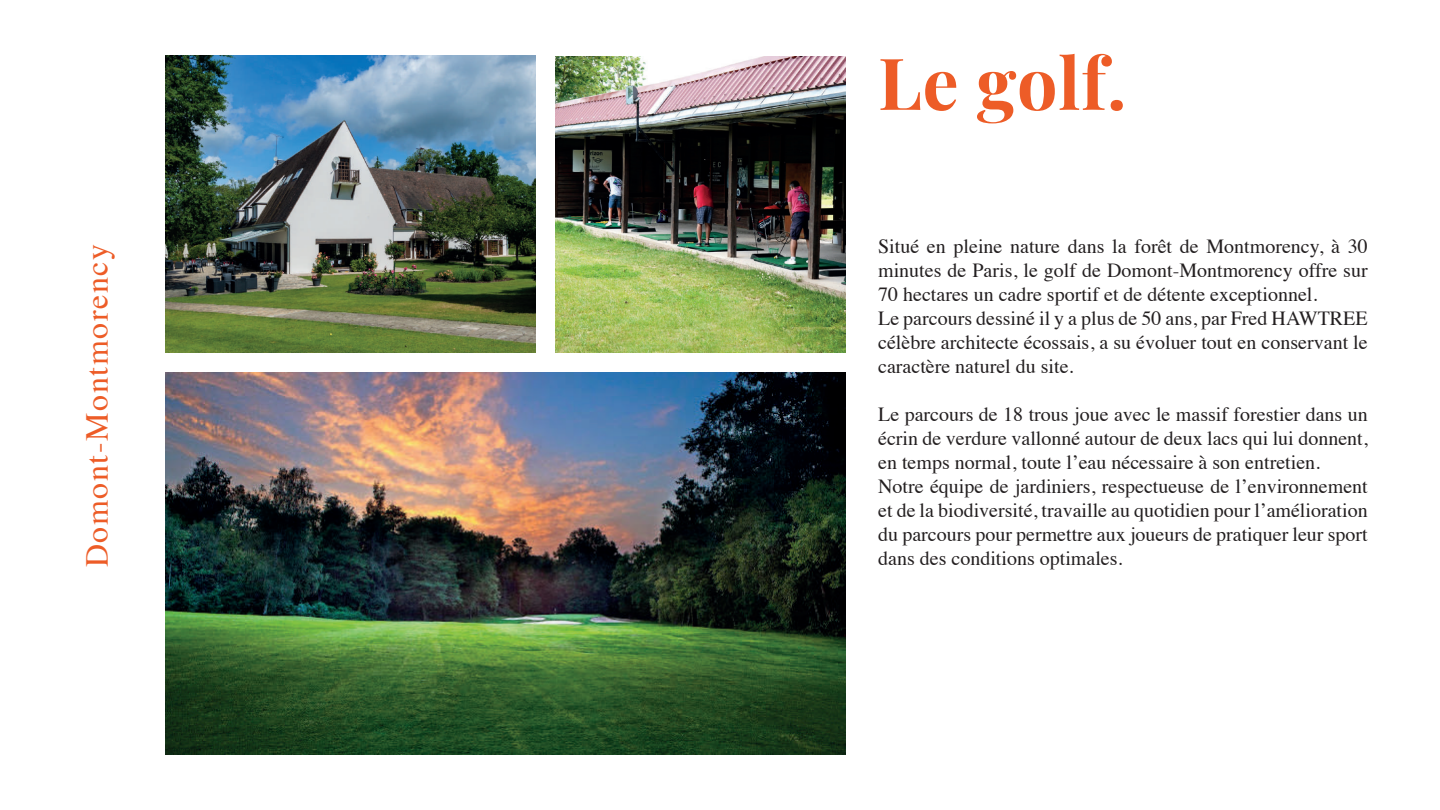
<style>
.page{position:relative;width:1440px;height:810px;background:#fff}
.page>*{position:absolute;margin:0;border:0;box-sizing:border-box;transform-origin:0 0}
.t1{font:700 71.7px "Playfair Display";letter-spacing:.01em;color:#ed5c27}
.t2{font:32px "Times";letter-spacing:.05em;color:#ed5c27}
.t3{font:20px/24px "Times";color:#231f20}
</style>
<div class="page">
<img style="left:166px;top:372px;width:680px;height:382px">
<img style="left:166px;top:56px;width:370px;height:296px">
<img style="left:556px;top:56px;width:290px;height:296px">
<h2 class="t2" style="left:67px;top:567px;width:325px;rotate:-90deg">Domont-Montmorency</h2>
<h1 class="t1" style="left:878px;top:27px;width:250px">Le golf.</h1>
<p class="t3" style="left:878px;top:232px;width:491px">Situé en pleine nature dans la forêt de Montmorency, à 30 minutes de Paris, le golf de Domont-Montmorency offre sur 70 hectares un cadre sportif et de détente exceptionnel.<br>Le parcours dessiné il y a plus de 50 ans, par Fred HAWTREE célèbre architecte écossais, a su évoluer tout en conservant le caractère naturel du site.</p>
<p class="t3" style="left:878px;top:400px;width:491px">Le parcours de 18 trous joue avec le massif forestier dans un écrin de verdure vallonné autour de deux lacs qui lui donnent, en temps normal, toute l’eau nécessaire à son entretien.<br>Notre équipe de jardiniers, respectueuse de l’environnement et de la biodiversité, travaille au quotidien pour l’amélioration du parcours pour permettre aux joueurs de pratiquer leur sport dans des conditions optimales.</p>
</div>
